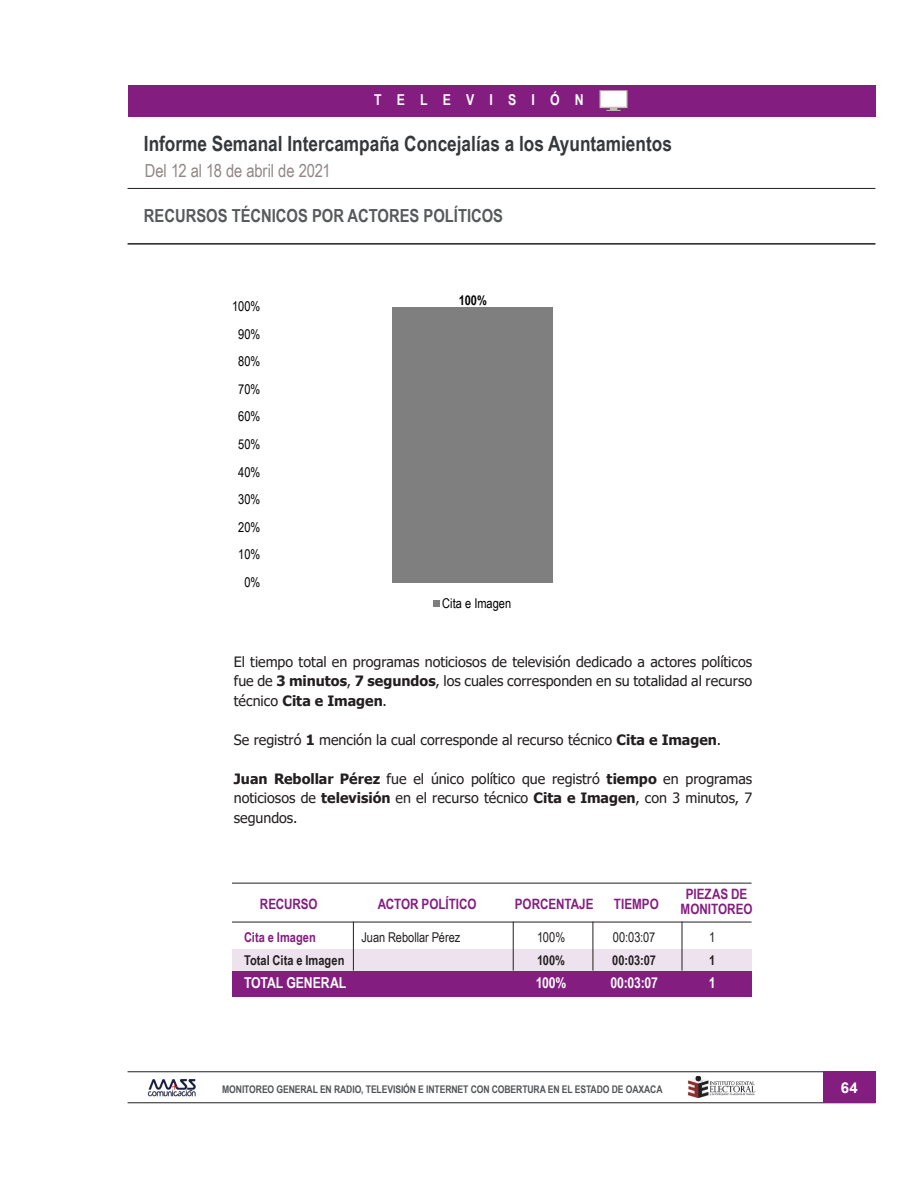
<style>
.page{position:relative;width:918px;height:1188px;background:#fff}
.page>*{position:absolute;margin:0;border:0;box-sizing:border-box;transform-origin:0 0}
.INFORME_SEMANAL{font:700 21px "Arial Narrow";color:#36393c}
.TITULOS_DE_CONTENIDO{font:700 18px "Arial Narrow";color:#575a5b}
.t1{font:18px "Arial Narrow";letter-spacing:-.005em;color:#908785}
.TABLAS2_BLANCO{font:700 15px "Arial Narrow";letter-spacing:-.005em;color:#fff}
.RADIO_TV_INTERNET{font:700 15px "Arial Narrow";letter-spacing:1.01em;color:#fff}
.t2{font:700 15px "Arial";color:#fff}
.CUERPO_DE_TEXTO{font:14.25px/19.5px "Tahoma";color:#231f20;text-align:justify}
.TITULITO_TABLA_CUADR{font:700 14.25px "Arial Narrow";color:#841d80}
.t3{font:13.5px "Arial Narrow";letter-spacing:-.005em;color:#000}
.TABLAS_1{font:13.5px "Arial Narrow";letter-spacing:-.005em;color:#231f20}
.TABLAS_1-2{font:700 13.5px "Arial Narrow";color:#231f20}
.TABLAS_1-3{font:700 13.5px "Arial Narrow";letter-spacing:.005em;color:#841d80}
.t4{font:700 13.5px "Arial Narrow";color:#000}
.t5{font:700 10.5px "Arial Narrow";letter-spacing:-.01em;color:#515456}
.s1{font-weight:700}
</style>
<div class="page">
<hr style="left:128px;top:1072px;width:747px;height:1px;background:#231f20">
<hr style="left:128px;top:1103px;width:747px;height:1px;background:#231f20">
<div style="left:823px;top:1072px;width:52px;height:31px;background:#841d80"></div>
<img style="left:147px;top:1079px;width:49px;height:18px">
<img style="left:687px;top:1077px;width:69px;height:22px">
<hr style="left:128px;top:243px;width:747px;height:2px;background:#231f20">
<hr style="left:128px;top:188px;width:747px;height:1px;background:#231f20">
<div style="left:128px;top:85px;width:747px;height:31px;background:#841d80"></div>
<img style="left:599px;top:90px;width:29px;height:21px">
<div style="left:232px;top:950px;width:520px;height:21px;background:#ede2ed"></div>
<hr style="left:593px;top:922px;width:1px;height:49px;background:#231f20">
<hr style="left:353px;top:922px;width:1px;height:49px;background:#231f20">
<hr style="left:682px;top:922px;width:1px;height:49px;background:#231f20">
<div style="left:232px;top:971px;width:520px;height:26px;background:#841d80"></div>
<hr style="left:232px;top:883px;width:520px;height:1px;background:#231f20">
<hr style="left:232px;top:922px;width:520px;height:1px;background:#231f20">
<hr style="left:513px;top:922px;width:1px;height:49px;background:#231f20">
<div style="left:393px;top:307px;width:160px;height:275px;background:#7f7f7f"></div>
<div style="left:433px;top:600px;width:6px;height:7px;background:#7f7f7f"></div>
<p class="RADIO_TV_INTERNET" style="left:374px;top:88px;width:211px">TELEVISIÓN</p>
<p class="INFORME_SEMANAL" style="left:144px;top:128px;width:529px">Informe Semanal Intercampaña Concejalías a los Ayuntamientos</p>
<p class="t1" style="left:145px;top:158px;width:187px">Del 12 al 18 de abril de 2021</p>
<p class="TITULOS_DE_CONTENIDO" style="left:144px;top:202px;width:361px">RECURSOS TÉCNICOS POR ACTORES POLÍTICOS</p>
<p class="t3" style="left:232px;top:297px;width:30px">100%</p>
<p class="t3" style="left:238px;top:324px;width:24px">90%</p>
<p class="t3" style="left:238px;top:352px;width:24px">80%</p>
<p class="t3" style="left:238px;top:379px;width:24px">70%</p>
<p class="t3" style="left:238px;top:407px;width:24px">60%</p>
<p class="t3" style="left:238px;top:434px;width:24px">50%</p>
<p class="t3" style="left:238px;top:462px;width:24px">40%</p>
<p class="t3" style="left:238px;top:489px;width:24px">30%</p>
<p class="t3" style="left:238px;top:517px;width:24px">20%</p>
<p class="t3" style="left:238px;top:544px;width:24px">10%</p>
<p class="t3" style="left:244px;top:572px;width:17px">0%</p>
<p class="t4" style="left:459px;top:290px;width:30px">100%</p>
<p class="t3" style="left:442px;top:594px;width:70px">Cita e Imagen</p>
<p class="CUERPO_DE_TEXTO" style="left:234px;top:652px;width:520px">El tiempo total en programas noticiosos de televisión dedicado a actores políticos fue de <span class="s1">3 minutos</span>, <span class="s1">7 segundos</span>, los cuales corresponden en su totalidad al recurso técnico <span class="s1">Cita e Imagen</span>.</p>
<p class="CUERPO_DE_TEXTO" style="left:234px;top:730px;width:489px">Se registró <span class="s1">1</span> mención la cual corresponde al recurso técnico <span class="s1">Cita e Imagen</span>.</p>
<p class="CUERPO_DE_TEXTO" style="left:234px;top:769px;width:520px"><span class="s1">Juan Rebollar Pérez</span> fue el único político que registró <span class="s1">tiempo</span> en programas noticiosos de <span class="s1">televisión</span> en el recurso técnico <span class="s1">Cita e Imagen</span>, con 3 minutos, 7 segundos.</p>
<p class="TITULITO_TABLA_CUADR" style="left:378px;top:893px;width:100px">ACTOR POLÍTICO</p>
<p class="TITULITO_TABLA_CUADR" style="left:515px;top:893px;width:80px">PORCENTAJE</p>
<p class="TITULITO_TABLA_CUADR" style="left:260px;top:893px;width:59px">RECURSO</p>
<p class="TITULITO_TABLA_CUADR" style="left:614px;top:893px;width:46px">TIEMPO</p>
<p class="TITULITO_TABLA_CUADR" style="left:686px;top:883px;width:63px">PIEZAS DE</p>
<p class="TITULITO_TABLA_CUADR" style="left:681px;top:898px;width:73px">MONITOREO</p>
<p class="TABLAS_1-3" style="left:244px;top:927px;width:73px">Cita e Imagen</p>
<p class="TABLAS_1" style="left:361px;top:928px;width:100px">Juan Rebollar Pérez</p>
<p class="TABLAS_1" style="left:537px;top:928px;width:30px">100%</p>
<p class="TABLAS_1" style="left:613px;top:928px;width:44px">00:03:07</p>
<p class="TABLAS_1" style="left:709px;top:928px;width:8px">1</p>
<p class="TABLAS_1-2" style="left:244px;top:950px;width:102px">Total Cita e Imagen</p>
<p class="TABLAS_1-2" style="left:537px;top:950px;width:30px">100%</p>
<p class="TABLAS_1-2" style="left:612px;top:950px;width:45px">00:03:07</p>
<p class="TABLAS_1-2" style="left:709px;top:950px;width:8px">1</p>
<p class="TABLAS2_BLANCO" style="left:244px;top:971px;width:104px">TOTAL GENERAL</p>
<p class="TABLAS2_BLANCO" style="left:536px;top:971px;width:32px">100%</p>
<p class="TABLAS2_BLANCO" style="left:610px;top:971px;width:49px">00:03:07</p>
<p class="TABLAS2_BLANCO" style="left:709px;top:971px;width:8px">1</p>
<p class="t5" style="left:222px;top:1081px;width:442px">MONITOREO GENERAL EN RADIO, TELEVISIÓN E INTERNET CON COBERTURA EN EL ESTADO DE OAXACA</p>
<p class="t2" style="left:841px;top:1077px;width:19px">64</p>
</div>
